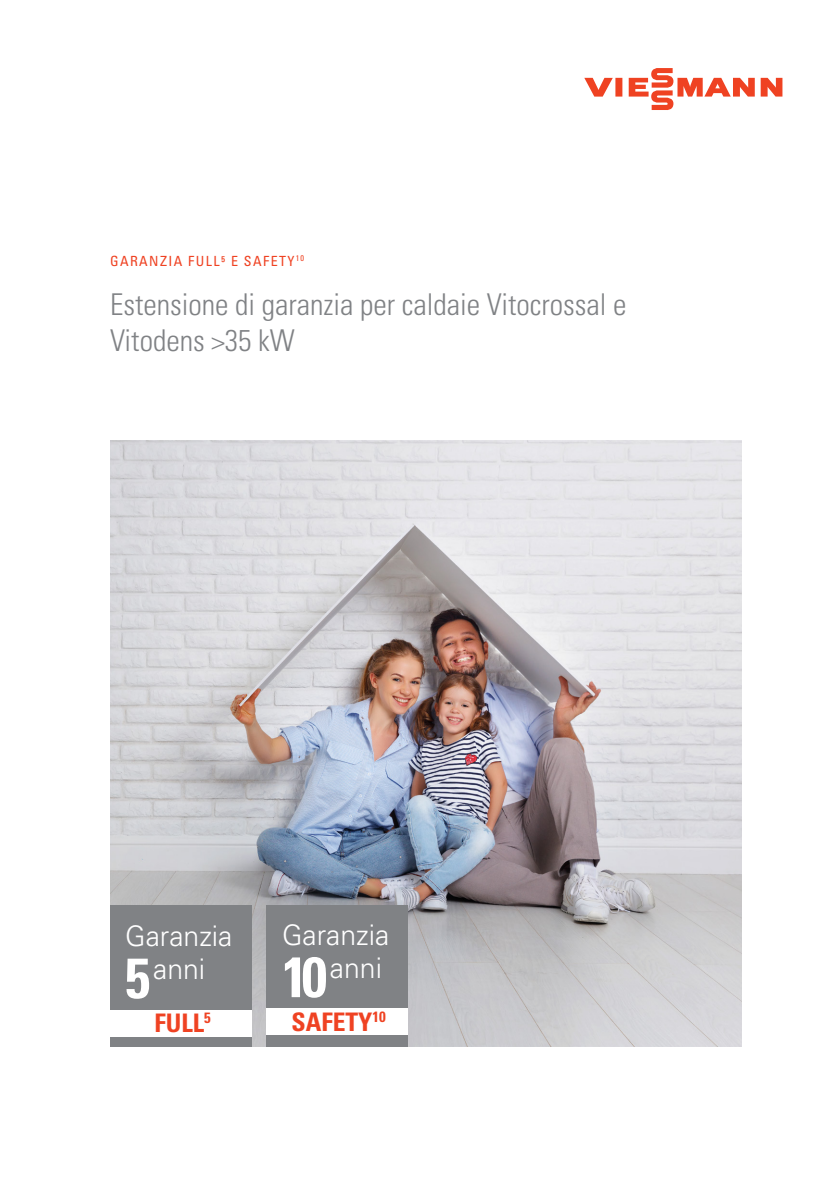
<style>
.page{position:relative;width:840px;height:1191px;background:#fff}
.page>*{position:absolute;margin:0;border:0;box-sizing:border-box;transform-origin:0 0}
.t1{font:30px "Univers LTCYR 47 Light Cond";color:#808285}
.t2{font:300 28.4px/32.8px "Univers";color:#fff}
.t3{font:25.6px "Univers LTCYR 67 Bold Cond";color:#ef4222}
.t4{font:condensed 14px "Univers LTCYR 57";letter-spacing:.1em;color:#ef4222}
.s1{font-family:"Univers LTCYR 67 Bold Cond";font-weight:400;font-size:56.8px}
</style>
<div class="page">
<svg style="left:584px;top:68px;width:198px;height:42px"></svg>
<img style="left:110px;top:440px;width:630px;height:606px">
<div style="left:110px;top:904px;width:142px;height:142px;background:#808285"></div>
<div style="left:110px;top:1010px;width:142px;height:26px;background:#fff"></div>
<div style="left:265px;top:904px;width:142px;height:142px;background:#808285"></div>
<div style="left:265px;top:1008px;width:142px;height:27px;background:#fff"></div>
<p class="t4" style="left:110px;top:252px;width:195px">GARANZIA FULL⁵ E SAFETY<sup>10</sup></p>
<p class="t1" style="left:110px;top:284px;width:517px">Estensione di garanzia per caldaie Vitocrossal e</p>
<p class="t1" style="left:110px;top:320px;width:186px">Vitodens &gt;35 kW</p>
<p class="t2" style="left:125px;top:918px;width:109px">Garanzia<br><span class="s1">5</span>anni</p>
<p class="t3" style="left:154px;top:1007px;width:58px">FULL<sup>5</sup></p>
<p class="t2" style="left:282px;top:917px;width:109px">Garanzia<br><span class="s1">10</span>anni</p>
<p class="t3" style="left:291px;top:1005px;width:96px">SAFETY<sup>10</sup></p>
</div>
